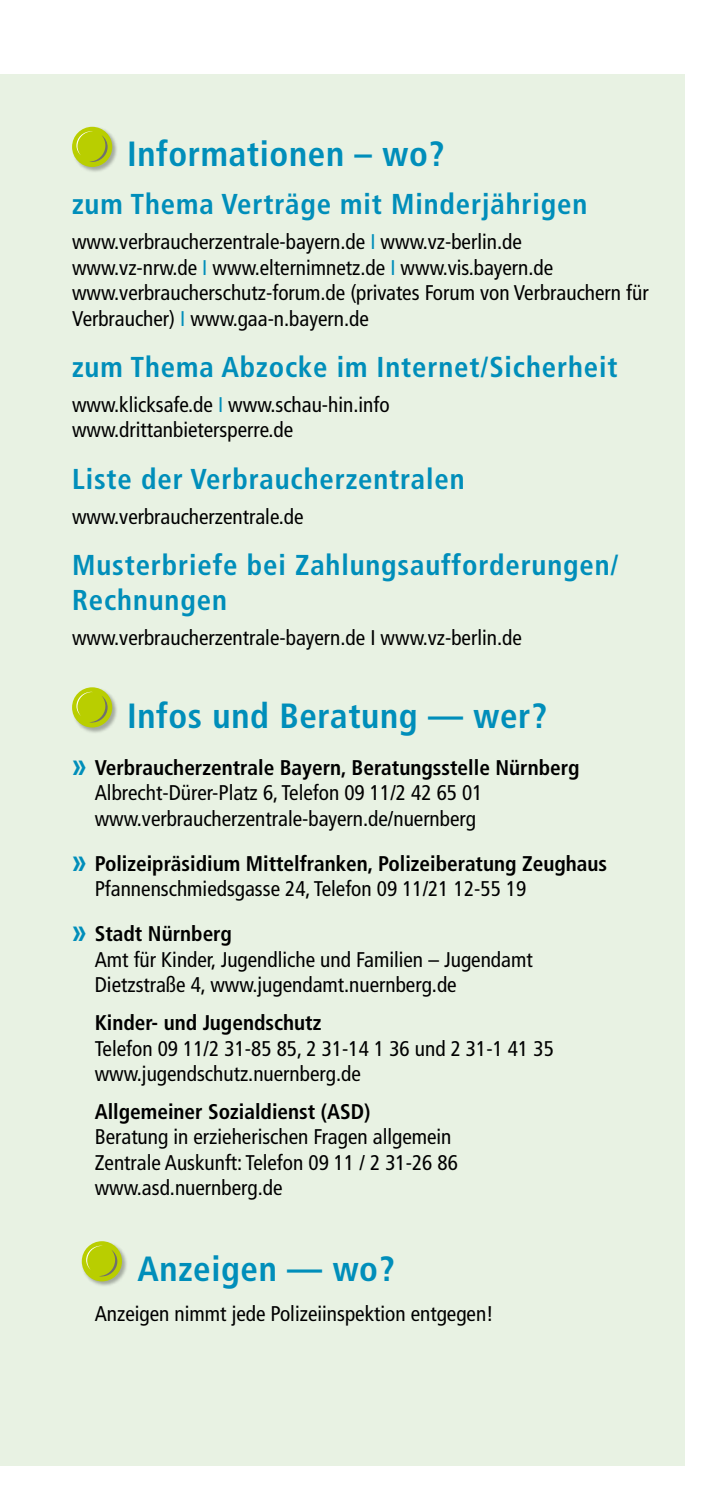
<style>
.page{position:relative;width:709px;height:1489px;background:#fff}
.page>*{position:absolute;margin:0;border:0;box-sizing:border-box;transform-origin:0 0}
.t1{font:700 condensed 35px "Frutiger LT Com";letter-spacing:.02em;color:#008eba}
.t2{font:700 condensed 28.75px/34.5px "Frutiger LT Com";letter-spacing:.03em;color:#008eba}
.t3{font:condensed 21.25px/25.5px "Frutiger LT Com";color:#000}
.t4{font:700 condensed 21.25px/25.5px "Frutiger LT Com";color:#000}
.s1{color:#008eba}
.s2{font-family:"Interstate";font-weight:700;font-size:27.5px;color:#008eba}
.s3{font-weight:700}
.s4{font-family:"Interstate";font-size:27.5px;color:#008eba}
.s5{font-weight:400}
</style>
<div class="page">
<div style="left:0;top:74px;width:684px;height:1392px;background:#e8f2e3"></div>
<div style="left:72px;top:126px;width:46px;height:47px;background:#000;opacity:.3"></div>
<div style="left:72px;top:127px;width:40px;height:40px;background:#b9ce00;border-radius:50%"></div>
<svg style="left:76px;top:131px;width:32px;height:31px"></svg>
<div style="left:72px;top:686px;width:46px;height:47px;background:#000;opacity:.3"></div>
<div style="left:72px;top:687px;width:40px;height:40px;background:#b9ce00;border-radius:50%"></div>
<svg style="left:76px;top:691px;width:32px;height:32px"></svg>
<div style="left:81px;top:1240px;width:47px;height:47px;background:#000;opacity:.3"></div>
<div style="left:82px;top:1241px;width:40px;height:40px;background:#b9ce00;border-radius:50%"></div>
<svg style="left:86px;top:1245px;width:32px;height:31px"></svg>
<h1 class="t1" style="left:127px;top:133px;width:319px">Informationen – wo?</h1>
<h2 class="t2" style="left:72px;top:187px;width:517px">zum Thema Verträge mit Minderjährigen</h2>
<p class="t3" style="left:72px;top:229px;width:578px">www.verbraucherzentrale-bayern.de <span class="s1">I</span> www.vz-berlin.de www.vz-nrw.de <span class="s1">I</span> www.elternimnetz.de <span class="s1">I</span> www.vis.bayern.de www.verbraucherschutz-forum.de (privates Forum von Verbrauchern für Verbraucher) <span class="s1">I</span> www.gaa-n.bayern.de</p>
<h2 class="t2" style="left:72px;top:350px;width:547px">zum Thema Abzocke im Internet/Sicherheit</h2>
<p class="t3" style="left:72px;top:392px;width:319px">www.klicksafe.de <span class="s1">I</span> www.schau-hin.info www.drittanbietersperre.de</p>
<h2 class="t2" style="left:72px;top:462px;width:394px">Liste der Verbraucherzentralen</h2>
<p class="t3" style="left:72px;top:503px;width:233px">www.verbraucherzentrale.de</p>
<h2 class="t2" style="left:72px;top:548px;width:548px">Musterbriefe bei Zahlungsaufforderungen/<br>Rechnungen</h2>
<p class="t3" style="left:72px;top:624px;width:451px">www.verbraucherzentrale-bayern.de I www.vz-berlin.de</p>
<h1 class="t1" style="left:127px;top:694px;width:422px">Infos und Beratung — wer?</h1>
<p class="t3" style="left:95px;top:754px;width:486px;text-indent:-23px"><span class="s2">»</span> <span class="s3">Verbraucherzentrale Bayern, Beratungsstelle Nürnberg<br></span>Albrecht-Dürer-Platz 6, Telefon 09 11/2 42 65 01 www.verbraucherzentrale-bayern.de/nuernberg</p>
<p class="t4" style="left:95px;top:850px;width:514px;text-indent:-23px"><span class="s4">»</span> Polizeipräsidium Mittelfranken, Polizeiberatung Zeughaus<br><span class="s5">Pfannenschmiedsgasse 24, Telefon 09 11/21 12-55 19</span></p>
<p class="t3" style="left:95px;top:921px;width:439px;text-indent:-23px"><span class="s2">»</span> <span class="s3">Stadt Nürnberg<br></span>Amt für Kinder, Jugendliche und Familien – Jugendamt<br>Dietzstraße 4, www.jugendamt.nuernberg.de</p>
<p class="t4" style="left:95px;top:1009px;width:228px">Kinder- und Jugendschutz</p>
<p class="t3" style="left:95px;top:1035px;width:460px">Telefon 09 11/2 31-85 85, 2 31-14 1 36 und 2 31-1 41 35 www.jugendschutz.nuernberg.de</p>
<p class="t4" style="left:95px;top:1098px;width:277px">Allgemeiner Sozialdienst (ASD)</p>
<p class="t3" style="left:95px;top:1124px;width:365px">Beratung in erzieherischen Fragen allgemein<br>Zentrale Auskunft: Telefon 09 11 / 2 31-26 86 www.asd.nuernberg.de</p>
<h1 class="t1" style="left:138px;top:1248px;width:259px">Anzeigen — wo?</h1>
<p class="t3" style="left:95px;top:1300px;width:400px">Anzeigen nimmt jede Polizeiinspektion entgegen!</p>
</div>
